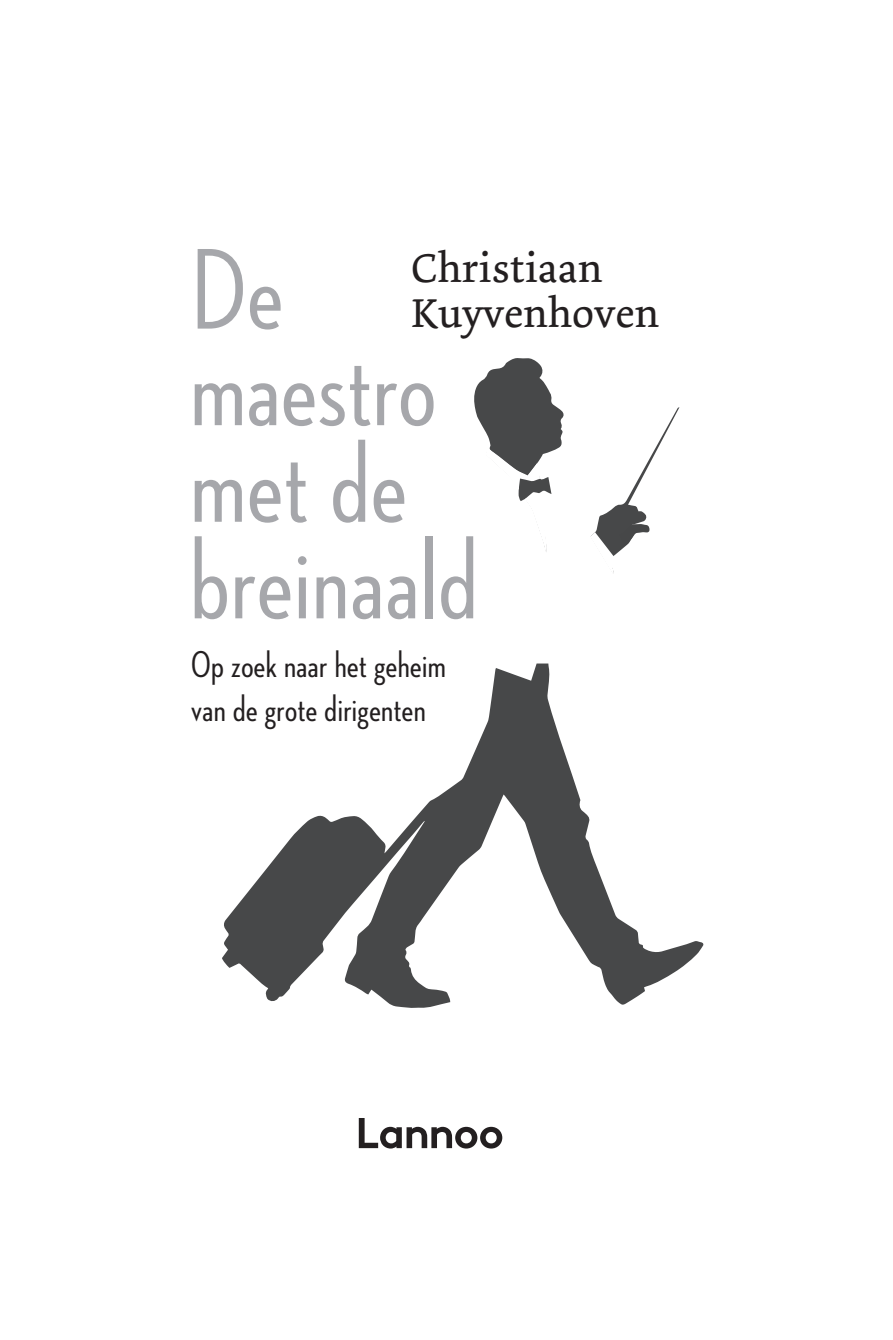
<style>
.page{position:relative;width:893px;height:1340px;background:#fff}
.page>*{position:absolute;margin:0;border:0;box-sizing:border-box;transform-origin:0 0}
.t1{font:500 117px/96.5px "Neutraface Condensed";letter-spacing:.015em;color:#a6a7ab}
.t2{font:42.52px/45.7px "Dolly";letter-spacing:.01em;color:#231f20}
.t3{font:500 38.02px/43.2px "Neutraface Condensed";letter-spacing:.015em;color:#231f20}
</style>
<div class="page">
<svg style="left:359px;top:1118px;width:143px;height:30px"></svg>
<svg style="left:222px;top:663px;width:482px;height:345px"></svg>
<svg style="left:474px;top:358px;width:90px;height:194px"></svg>
<svg style="left:590px;top:407px;width:89px;height:166px"></svg>
<h1 class="t1" style="left:190px;top:241px;width:289px">De maestro met de breinaald</h1>
<p class="t2" style="left:411px;top:246px;width:249px">Christiaan<br>Kuyvenhoven</p>
<p class="t3" style="left:191px;top:643px;width:256px">Op zoek naar het geheim van de grote dirigenten</p>
</div>
